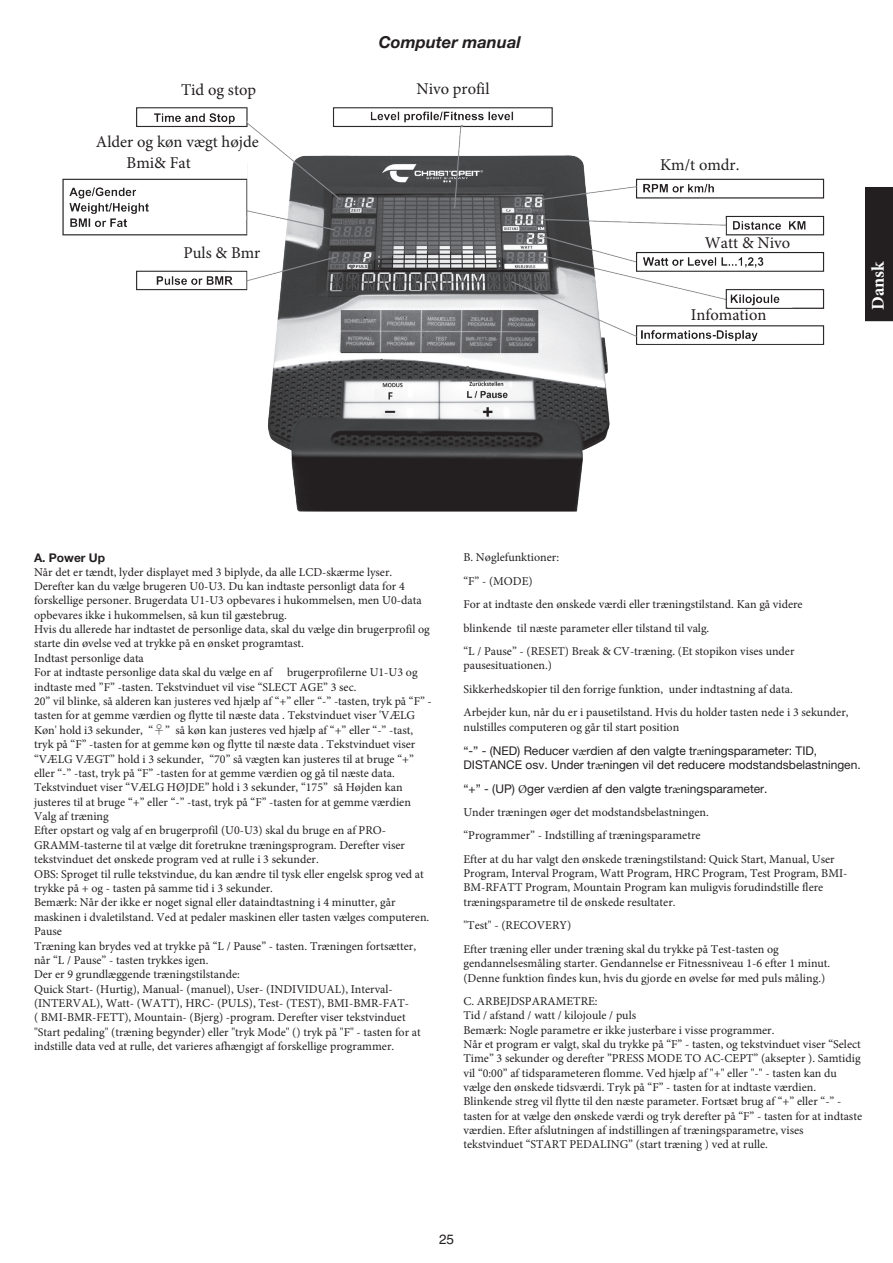
<style>
.page{position:relative;width:893px;height:1263px;background:#fff}
.page>*{position:absolute;margin:0;border:0;box-sizing:border-box;transform-origin:0 0}
.t1{font:700 18px "Minion Pro";color:#fff}
.t2{font:16.5px/20.9px "Minion Pro";color:#221e1f}
.t3{font:italic 700 16.5px "Helvetica Neue";color:#231f20}
.t4{font:13.5px "Helvetica";color:#231f20}
.t5{font:12px/14.4px "Minion Pro";color:#231f20}
.t6{font:12px/24.3px "Helvetica Neue";color:#231f20}
.t7{font:700 12px "Helvetica Neue";color:#231f20}
.s1{font-family:"Koz Min Pr 6 N"}
.s2{font-family:"Minion Pro"}
.s3{font-family:"Helvetica Neue"}
</style>
<div class="page">
<img style="left:62px;top:107px;width:763px;height:405px">
<div style="left:865px;top:187px;width:28px;height:134px;background:#231f20"></div>
<p class="t3" style="left:379px;top:31px;width:144px">Computer manual</p>
<h2 class="t2" style="left:181px;top:79px;width:77px">Tid og stop</h2>
<h2 class="t2" style="left:416px;top:78px;width:75px">Nivo profil</h2>
<h2 class="t2" style="left:127px;top:131px;width:134px;text-indent:-31px">Alder og køn vægt højde<br>Bmi&amp; Fat</h2>
<h2 class="t2" style="left:184px;top:242px;width:78px">Puls &amp; Bmr</h2>
<h2 class="t2" style="left:660px;top:155px;width:81px">Km/t omdr.</h2>
<h2 class="t2" style="left:705px;top:233px;width:87px">Watt &amp; Nivo</h2>
<h2 class="t2" style="left:691px;top:305px;width:77px">Infomation</h2>
<p class="t1" style="left:865px;top:310px;width:50px;rotate:-90deg">Dansk</p>
<p class="t7" style="left:34px;top:550px;width:73px">A. Power Up</p>
<p class="t5" style="left:34px;top:564px;width:399px">Når det er tændt, lyder displayet med 3 biplyde, da alle LCD-skærme lyser.<br>Derefter kan du vælge brugeren U0-U3. Du kan indtaste personligt data for 4 forskellige personer. Brugerdata U1-U3 opbevares i hukommelsen, men U0-data opbevares ikke i hukommelsen, så kun til gæstebrug.<br>Hvis du allerede har indtastet de personlige data, skal du vælge din brugerprofil og starte din øvelse ved at trykke på en ønsket programtast.<br>Indtast personlige data<br>For at indtaste personlige data skal du vælge en af brugerprofilerne U1-U3 og indtaste med ”F” -tasten. Tekstvinduet vil vise “SLECT AGE” 3 sec.<br>20” vil blinke, så alderen kan justeres ved hjælp af “+” eller “-” -tasten, tryk på “F” - tasten for at gemme værdien og flytte til næste data . Tekstvinduet viser 'VÆLG Køn' hold i3 sekunder, “<span class="s1">♀</span>” så køn kan justeres ved hjælp af “+” eller “-” -tast, tryk på “F” -tasten for at gemme køn og flytte til næste data . Tekstvinduet viser “VÆLG VÆGT” hold i 3 sekunder, “70” så vægten kan justeres til at bruge “+” eller “-” -tast, tryk på “F” -tasten for at gemme værdien og gå til næste data.<br>Tekstvinduet viser “VÆLG HØJDE” hold i 3 sekunder, “175” så Højden kan justeres til at bruge “+” eller “-” -tast, tryk på “F” -tasten for at gemme værdien Valg af træning<br>Efter opstart og valg af en brugerprofil (U0-U3) skal du bruge en af PRO-GRAMM-tasterne til at vælge dit foretrukne træningsprogram. Derefter viser tekstvinduet det ønskede program ved at rulle i 3 sekunder.<br>OBS: Sproget til rulle tekstvindue, du kan ændre til tysk eller engelsk sprog ved at trykke på + og - tasten på samme tid i 3 sekunder.<br>Bemærk: Når der ikke er noget signal eller dataindtastning i 4 minutter, går maskinen i dvaletilstand. Ved at pedaler maskinen eller tasten vælges computeren.<br>Pause<br>Træning kan brydes ved at trykke på “L / Pause” - tasten. Træningen fortsætter, når “L / Pause” - tasten trykkes igen.<br>Der er 9 grundlæggende træningstilstande:<br>Quick Start- (Hurtig), Manual- (manuel), User- (INDIVIDUAL), Interval-(INTERVAL), Watt- (WATT), HRC- (PULS), Test- (TEST), BMI-BMR-FAT-<br>( BMI-BMR-FETT), Mountain- (Bjerg) -program. Derefter viser tekstvinduet "Start pedaling" (træning begynder) eller "tryk Mode" () tryk på "F" - tasten for at indstille data ved at rulle, det varieres afhængigt af forskellige programmer.</p>
<p class="t5" style="left:463px;top:545px;width:341px;line-height:23.5px">B. Nøglefunktioner:<br>“F” - (MODE)<br>For at indtaste den ønskede værdi eller træningstilstand. Kan gå videre blinkende til næste parameter eller tilstand til valg.<br>“L / Pause” - (RESET) Break &amp; CV-træning. (Et stopikon vises under</p>
<p class="t5" style="left:463px;top:654px;width:387px;line-height:23.5px">pausesituationen.)<br>Sikkerhedskopier til den forrige funktion, under indtastning af data.<br>Arbejder kun, når du er i pausetilstand. Hvis du holder tasten nede i 3 sekunder,</p>
<p class="t6" style="left:463px;top:714px;width:355px"><span class="s2">nulstilles computeren og går til start position<br></span>“-” - (NED) Reducer v<span class="s2">æ</span>rdien af den valgte tr<span class="s2">æ</span>ningsparameter: TID,</p>
<p class="t5" style="left:463px;top:754px;width:399px;line-height:23.2px"><span class="s3">DISTANCE osv. Under tr</span>æ<span class="s3">ningen vil det reducere modstandsbelastningen. “+” - (UP)</span> Ø<span class="s3">ger v</span>æ<span class="s3">rdien af den valgte tr</span>æ<span class="s3">ningsparameter.<br></span>Under træningen øger det modstandsbelastningen.<br>“Programmer” - Indstilling af træningsparametre<br>Efter at du har valgt den ønskede træningstilstand: Quick Start, Manual, User</p>
<p class="t5" style="left:463px;top:866px;width:385px">Program, Interval Program, Watt Program, HRC Program, Test Program, BMI-<br>BM-RFATT Program, Mountain Program kan muligvis forudindstille flere træningsparametre til de ønskede resultater.</p>
<p class="t5" style="left:463px;top:914px;width:317px;line-height:23.5px">"Test" - (RECOVERY)<br>Efter træning eller under træning skal du trykke på Test-tasten og</p>
<p class="t5" style="left:463px;top:956px;width:368px;line-height:15.1px">gendannelsesmåling starter. Gendannelse er Fitnessniveau 1-6 efter 1 minut. (Denne funktion findes kun, hvis du gjorde en øvelse før med puls måling.)</p>
<p class="t5" style="left:463px;top:994px;width:400px">C. ARBEJDSPARAMETRE:<br>Tid / afstand / watt / kilojoule / puls<br>Bemærk: Nogle parametre er ikke justerbare i visse programmer.<br>Når et program er valgt, skal du trykke på “F” - tasten, og tekstvinduet viser “Select Time” 3 sekunder og derefter ”PRESS MODE TO AC-CEPT” (aksepter ). Samtidig vil “0:00” af tidsparameteren flomme. Ved hjælp af "+" eller "-" - tasten kan du vælge den ønskede tidsværdi. Tryk på “F” - tasten for at indtaste værdien.<br>Blinkende streg vil flytte til den næste parameter. Fortsæt brug af “+” eller “-” - tasten for at vælge den ønskede værdi og tryk derefter på “F” - tasten for at indtaste værdien. Efter afslutningen af indstillingen af træningsparametre, vises tekstvinduet “START PEDALING” (start træning ) ved at rulle.</p>
<p class="t4" style="left:439px;top:1231px;width:17px">25</p>
</div>
